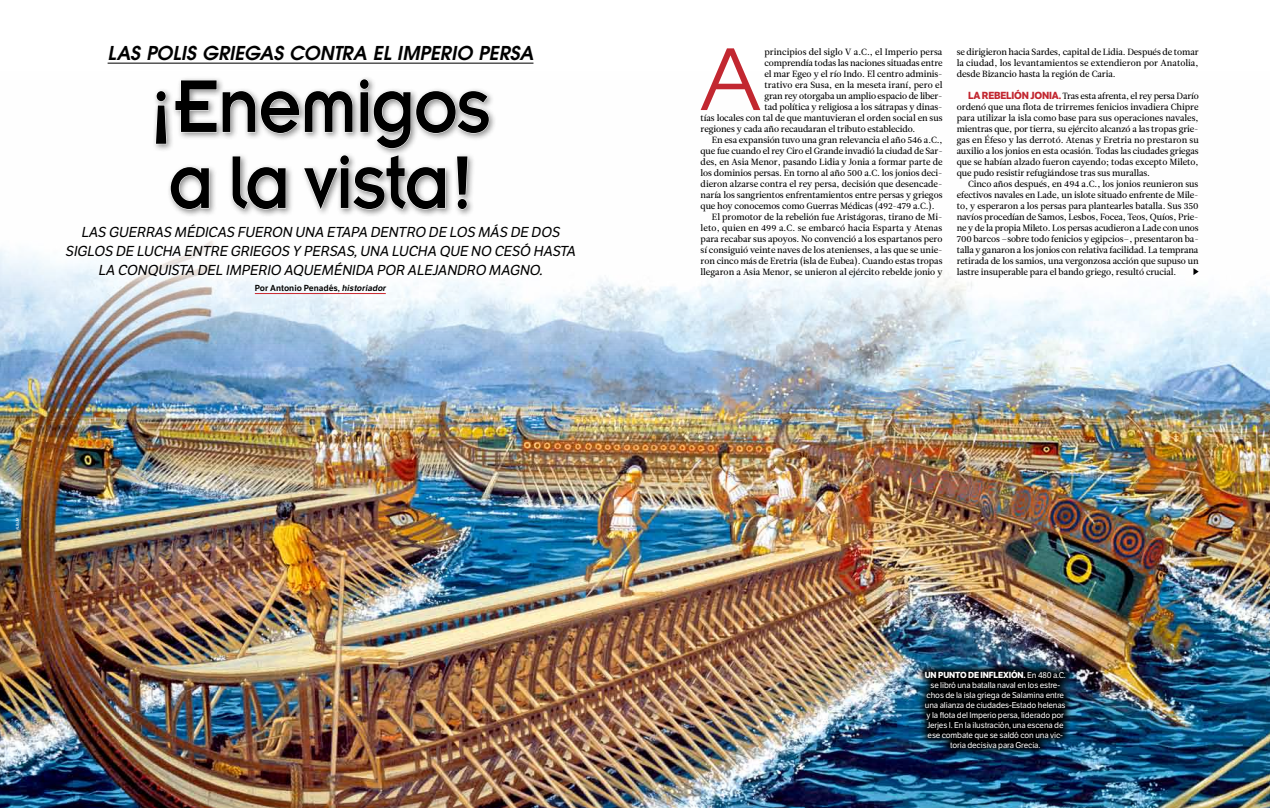
<style>
.page{position:relative;width:1270px;height:808px;background:#fff}
.page>*{position:absolute;margin:0;border:0;box-sizing:border-box;transform-origin:0 0}
.t1{font:83.3px "Avant Garde";color:#c22730}
.t2{font:82px/76px "Insignia";letter-spacing:-.025em;color:#000;scale:.9 1}
.t3{font:italic 600 19px "Avant Garde";color:#000}
.t4{font:italic 14px/19px "LFT Etica";color:#000;text-align:center}
.t5{font:9px/11px "Leitura News Roman 2";letter-spacing:-.01em;color:#000;text-align:justify}
.t6{font:9px "Leitura News Roman 2";letter-spacing:.01em;color:#000}
.t7{font:600 8.5px "LFT Etica";color:#000}
.t8{font:700 8.5px "LFT Etica";letter-spacing:-.015em;color:#fff}
.t9{font:8.2px/10px "LFT Etica";letter-spacing:-.015em;color:#fff;text-align:center}
.t10{font:3.8px "LFT Etica";color:#fff}
.s1{font-style:italic}
.s2{font-family:"LFT Etica";font-weight:700;font-size:10px;color:#c22730}
.s3{font-weight:400;font-size:8.2px}
</style>
<div class="page">
<img style="left:0;top:62px;width:1270px;height:746px">
<div style="left:55px;top:213px;width:532px;height:75px;background:#fff"></div>
<div style="left:243px;top:272px;width:155px;height:34px;background:#fff;opacity:.6"></div>
<hr style="left:255px;top:293px;width:131px;height:1px;background:#c9242b">
<svg style="left:1193px;top:268px;width:6px;height:7px"></svg>
<img style="left:916px;top:661px;width:158px;height:97px">
<hr style="left:108px;top:63px;width:425px;height:1px;background:#000">
<div style="left:151px;top:75px;width:346px;height:142px;background:#000;opacity:.45"></div>
<svg style="left:155px;top:78px;width:335px;height:132px"></svg>
<h3 class="t3" style="left:108px;top:40px;width:432px">LAS POLIS GRIEGAS CONTRA EL IMPERIO PERSA</h3>
<h2 class="t2" style="left:151px;top:68px;width:379px">¡Enemigos a la vista!</h2>
<h3 class="t4" style="left:65px;top:223px;width:515px">LAS GUERRAS MÉDICAS FUERON UNA ETAPA DENTRO DE LOS MÁS DE DOS<br>SIGLOS DE LUCHA ENTRE GRIEGOS Y PERSAS,UNA LUCHA QUE NO CESÓ HASTA<br>LA CONQUISTA DEL IMPERIO AQUEMÉNIDA POR ALEJANDRO MAGNO.</h3>
<p class="t7" style="left:255px;top:283px;width:134px">Por Antonio Penadés, <span class="s1">historiador</span></p>
<p class="t10" style="left:15px;top:530px;width:14px;rotate:-90deg">ALBUM</p>
<h1 class="t1" style="left:700px;top:30px;width:63px">A</h1>
<p class="t5" style="left:764px;top:47px;width:179px">principios del siglo V a.C., el Imperio persa</p>
<p class="t5" style="left:764px;top:58px;width:180px">comprendía todas las naciones situadas entre</p>
<p class="t5" style="left:764px;top:69px;width:180px">el mar Egeo y el río Indo. El centro adminis-</p>
<p class="t5" style="left:764px;top:80px;width:179px">trativo era Susa, en la meseta iraní, pero el</p>
<p class="t5" style="left:764px;top:91px;width:180px">gran rey otorgaba un amplio espacio de liber-</p>
<p class="t5" style="left:764px;top:102px;width:180px">tad política y religiosa a los sátrapas y dinas-</p>
<p class="t5" style="left:701px;top:113px;width:243px">tías locales con tal de que mantuvieran el orden social en sus</p>
<p class="t5" style="left:701px;top:124px;width:216px">regiones y cada año recaudaran el tributo establecido.</p>
<p class="t5" style="left:712px;top:135px;width:232px">En esa expansión tuvo una gran relevancia el año 546 a.C.,</p>
<p class="t5" style="left:701px;top:146px;width:244px">que fue cuando el rey Ciro el Grande invadió la ciudad de Sar-</p>
<p class="t5" style="left:701px;top:157px;width:243px">des, en Asia Menor, pasando Lidia y Jonia a formar parte de</p>
<p class="t5" style="left:701px;top:168px;width:243px">los dominios persas. En torno al año 500 a.C. los jonios deci-</p>
<p class="t5" style="left:701px;top:179px;width:243px">dieron alzarse contra el rey persa, decisión que desencade-</p>
<p class="t5" style="left:701px;top:190px;width:243px">naría los sangrientos enfrentamientos entre persas y griegos</p>
<p class="t5" style="left:701px;top:201px;width:236px">que hoy conocemos como Guerras Médicas (492-479 a.C.).</p>
<p class="t5" style="left:712px;top:212px;width:232px">El promotor de la rebelión fue Aristágoras, tirano de Mi-</p>
<p class="t6" style="left:701px;top:222px;width:243px">leto, quien en 499 a.C. se embarcó hacia Esparta y Atenas</p>
<p class="t5" style="left:701px;top:234px;width:243px">para recabar sus apoyos. No convenció a los espartanos pero</p>
<p class="t5" style="left:701px;top:244px;width:243px">sí consiguió veinte naves de los atenienses, a las que se unie-</p>
<p class="t5" style="left:701px;top:255px;width:243px">ron cinco más de Eretria (isla de Eubea). Cuando estas tropas</p>
<p class="t5" style="left:701px;top:266px;width:243px">llegaron a Asia Menor, se unieron al ejército rebelde jonio y</p>
<p class="t5" style="left:957px;top:46px;width:243px">se dirigieron hacia Sardes, capital de Lidia. Después de tomar la ciudad, los levantamientos se extendieron por Anatolia, desde Bizancio hasta la región de Caria.</p>
<p class="t5" style="left:957px;top:91px;width:244px;text-indent:11px"><span class="s2">LA REBELIÓN JONIA.</span> Tras esta afrenta, el rey persa Darío ordenó que una flota de trirremes fenicios invadiera Chipre para utilizar la isla como base para sus operaciones navales, mientras que, por tierra, su ejército alcanzó a las tropas grie&shy;gas en Éfeso y las derrotó. Atenas y Eretria no prestaron su auxilio a los jonios en esta ocasión. Todas las ciudades griegas que se habían alzado fueron cayendo; todas excepto Mileto, que pudo resistir refugiándose tras sus murallas.</p>
<p class="t5" style="left:957px;top:179px;width:244px;text-indent:11px">Cinco años después, en 494 a.C., los jonios reunieron sus efectivos navales en Lade, un islote situado enfrente de Mile&shy;to, y esperaron a los persas para plantearles batalla. Sus 350 navíos procedían de Samos, Lesbos, Focea, Teos, Quíos, Prie&shy;ne y de la propia Mileto. Los persas acudieron a Lade con unos 700 barcos –sobre todo fenicios y egipcios–, presentaron ba&shy;talla y ganaron a los jonios con relativa facilidad. La temprana retirada de los samios, una vergonzosa acción que supuso un lastre insuperable para el bando griego, resultó crucial.</p>
<p class="t8" style="left:925px;top:669px;width:143px">UN PUNTO DE INFLEXIÓN. <span class="s3">En 480 a.C.</span></p>
<p class="t9" style="left:925px;top:680px;width:142px">se libró una batalla naval en los estre&shy;chos de la isla griega de Salamina entre una alianza de ciudades-Estado helenas y la flota del Imperio persa, liderado por Jerjes I. En la ilustración, una escena de ese combate que se saldó con una vic&shy;toria decisiva para Grecia.</p>
</div>
